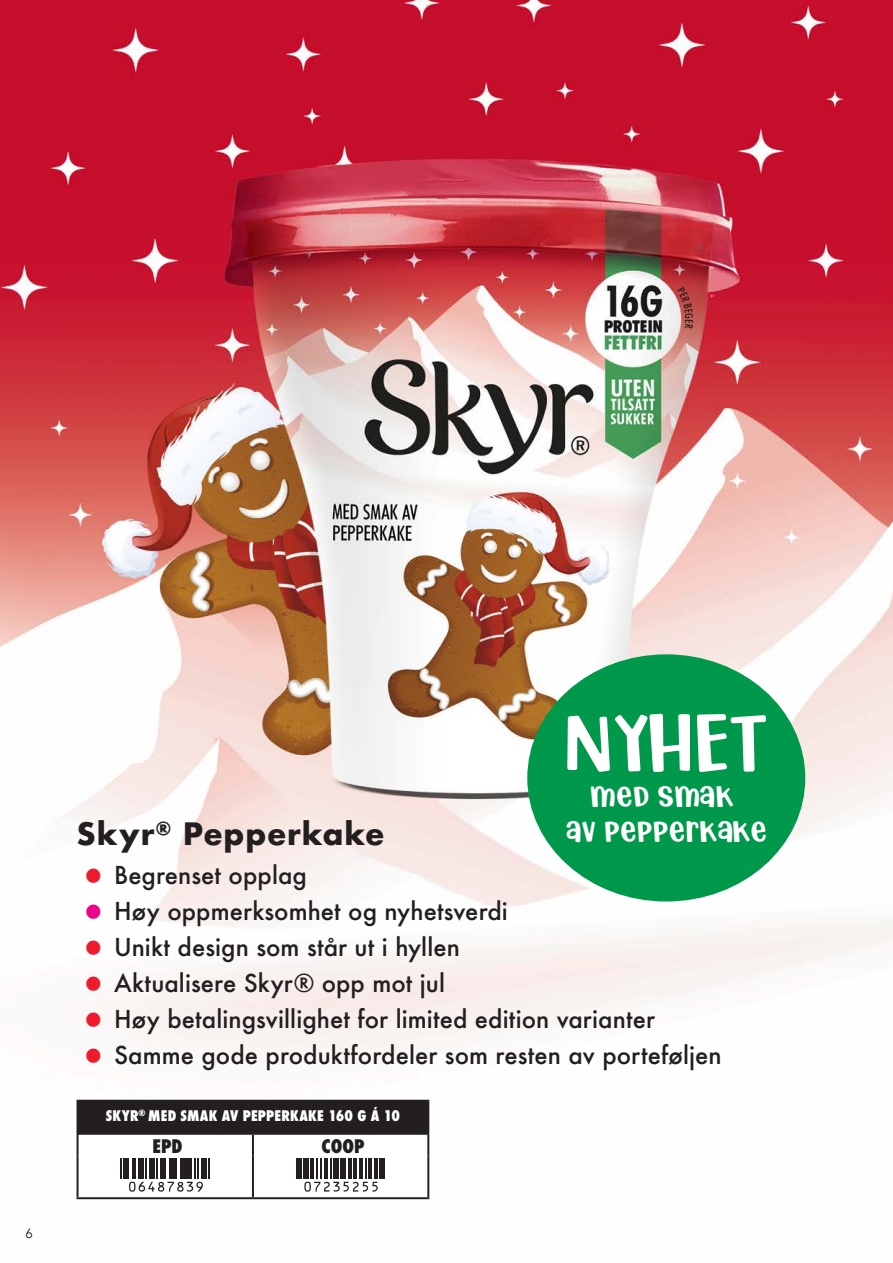
<style>
.page{position:relative;width:893px;height:1263px;background:#fff}
.page>*{position:absolute;margin:0;border:0;box-sizing:border-box;transform-origin:0 0}
.t1{font:98.4px "Suburban Flamingo";letter-spacing:-.005em;color:#fff}
.t2{font:39.3px/35px "Suburban Flamingo";color:#fff;text-align:center}
.t3{font:700 30px "Futura";letter-spacing:.025em;color:#231f20}
.t4{font:500 24px "Futura";letter-spacing:.005em;color:#231f20}
.t5{font:800 condensed 18.15px "Futura";color:#231f20}
.t6{font:800 condensed 14.25px "Futura";letter-spacing:.015em;color:#fff}
.t7{font:13.5px "Avenir";color:#231f20}
.s1{font-size:45px;color:#ee1b2c}
.s2{font-size:45px;color:#ed028c}
</style>
<div class="page">
<img style="left:0;top:0;width:893px;height:1200px">
<div style="left:527px;top:654px;width:278px;height:247px;background:#00984a;border-radius:50%"></div>
<div style="left:78px;top:1101px;width:350px;height:34px;background:#231f20"></div>
<hr style="left:427px;top:1102px;width:2px;height:33px;background:#231f20">
<hr style="left:77px;top:1100px;width:176px;height:2px;background:#231f20">
<hr style="left:77px;top:1102px;width:2px;height:33px;background:#231f20">
<hr style="left:253px;top:1100px;width:176px;height:2px;background:#231f20">
<hr style="left:77px;top:1135px;width:2px;height:20px;background:#231f20">
<hr style="left:77px;top:1155px;width:2px;height:42px;background:#231f20">
<hr style="left:77px;top:1197px;width:176px;height:2px;background:#231f20">
<hr style="left:253px;top:1197px;width:176px;height:2px;background:#231f20">
<hr style="left:427px;top:1135px;width:2px;height:20px;background:#231f20">
<hr style="left:427px;top:1155px;width:2px;height:42px;background:#231f20">
<svg style="left:78px;top:1135px;width:350px;height:63px"></svg>
<p class="t7" style="left:26px;top:1225px;width:9px">6</p>
<h1 class="t1" style="left:563px;top:696px;width:206px">NYHET</h1>
<h2 class="t2" style="left:565px;top:777px;width:203px">med smak<br>av pepperkake</h2>
<p class="t3" style="left:77px;top:811px;width:309px">Skyr<sup>®</sup> Pepperkake</p>
<p class="t4" style="left:77px;top:858px;width:232px"><span class="s1">•</span>Begrenset opplag</p>
<p class="t4" style="left:77px;top:894px;width:433px"><span class="s2">•</span>Høy oppmerksomhet og nyhetsverdi</p>
<p class="t4" style="left:77px;top:930px;width:385px"><span class="s1">•</span>Unikt design som står ut i hyllen</p>
<p class="t4" style="left:77px;top:966px;width:370px"><span class="s1">•</span>Aktualisere Skyr® opp mot jul</p>
<p class="t4" style="left:77px;top:1002px;width:580px"><span class="s1">•</span>Høy betalingsvillighet for limited edition varianter</p>
<p class="t4" style="left:77px;top:1038px;width:647px"><span class="s1">•</span>Samme gode produktfordeler som resten av porteføljen</p>
<p class="t6" style="left:106px;top:1106px;width:296px">SKYR<sup>®</sup> MED SMAK AV PEPPERKAKE 160 G Á 10</p>
<p class="t5" style="left:153px;top:1133px;width:31px">EPD</p>
<p class="t5" style="left:322px;top:1133px;width:44px">COOP</p>
</div>
